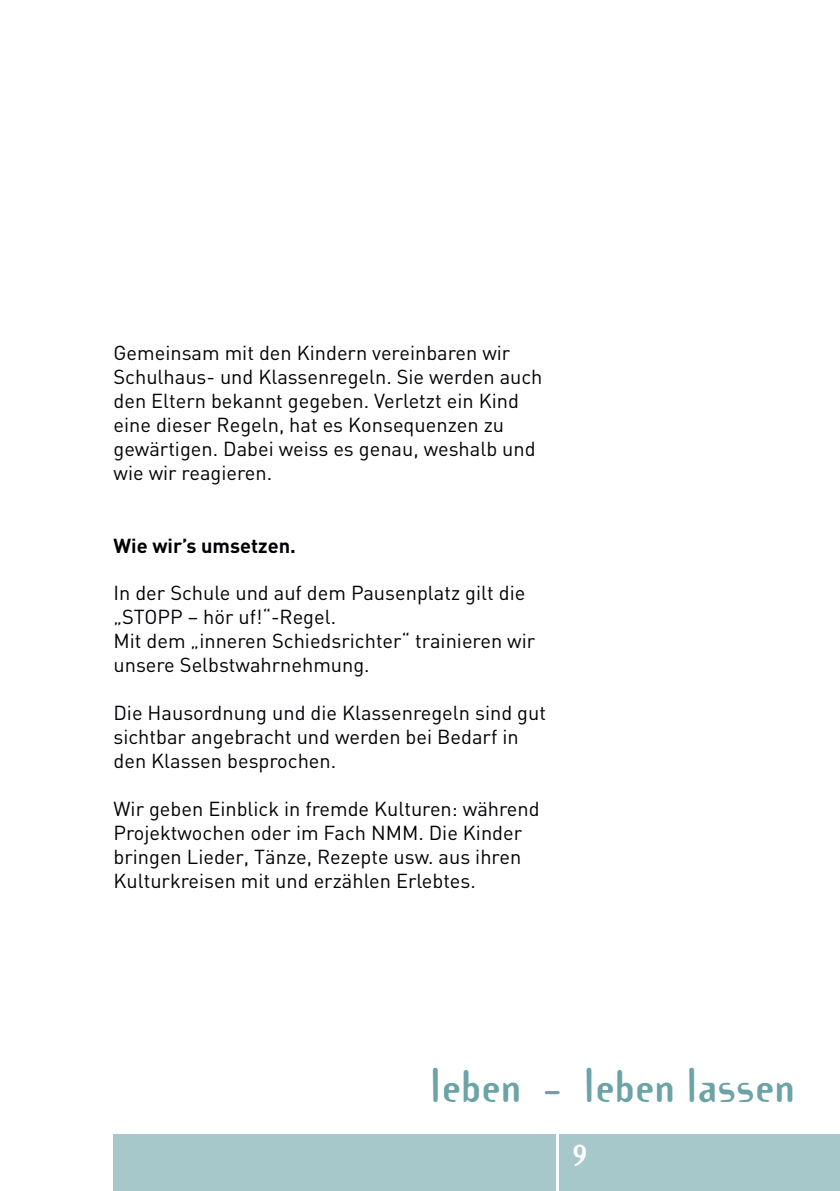
<style>
.page{position:relative;width:840px;height:1191px;background:#fff}
.page>*{position:absolute;margin:0;border:0;box-sizing:border-box;transform-origin:0 0}
.t1{font:700 40px "Template Gothic";color:#6ba3a7}
.t2{font:700 30px "Template Gothic";color:#fff}
.t3{font:20px/24px "DIN";color:#000006}
.t4{font:700 20px "DIN";color:#000006}
</style>
<div class="page">
<div style="left:113px;top:1134px;width:726px;height:57px;background:#a6c8ca"></div>
<hr style="left:556px;top:1134px;width:2px;height:57px;background:#fff">
<p class="t3" style="left:113px;top:341px;width:430px">Gemeinsam mit den Kindern vereinbaren wir Schulhaus- und Klassenregeln. Sie werden auch den Eltern bekannt gegeben. Verletzt ein Kind eine dieser Regeln, hat es Konsequenzen zu gewärtigen. Dabei weiss es genau, weshalb und wie wir reagieren.</p>
<p class="t4" style="left:113px;top:534px;width:184px">Wie wir’s umsetzen.</p>
<p class="t3" style="left:113px;top:581px;width:423px">In der Schule und auf dem Pausenplatz gilt die „STOPP – hör uf!“-Regel.<br>Mit dem „inneren Schiedsrichter“ trainieren wir unsere Selbstwahrnehmung.</p>
<p class="t3" style="left:113px;top:701px;width:434px">Die Hausordnung und die Klassenregeln sind gut sichtbar angebracht und werden bei Bedarf in den Klassen besprochen.</p>
<p class="t3" style="left:113px;top:797px;width:427px">Wir geben Einblick in fremde Kulturen: während Projektwochen oder im Fach NMM. Die Kinder bringen Lieder, Tänze, Rezepte usw. aus ihren Kulturkreisen mit und erzählen Erlebtes.</p>
<h1 class="t1" style="left:429px;top:1064px;width:366px">leben – leben lassen</h1>
<h2 class="t2" style="left:571px;top:1138px;width:18px">9</h2>
</div>
